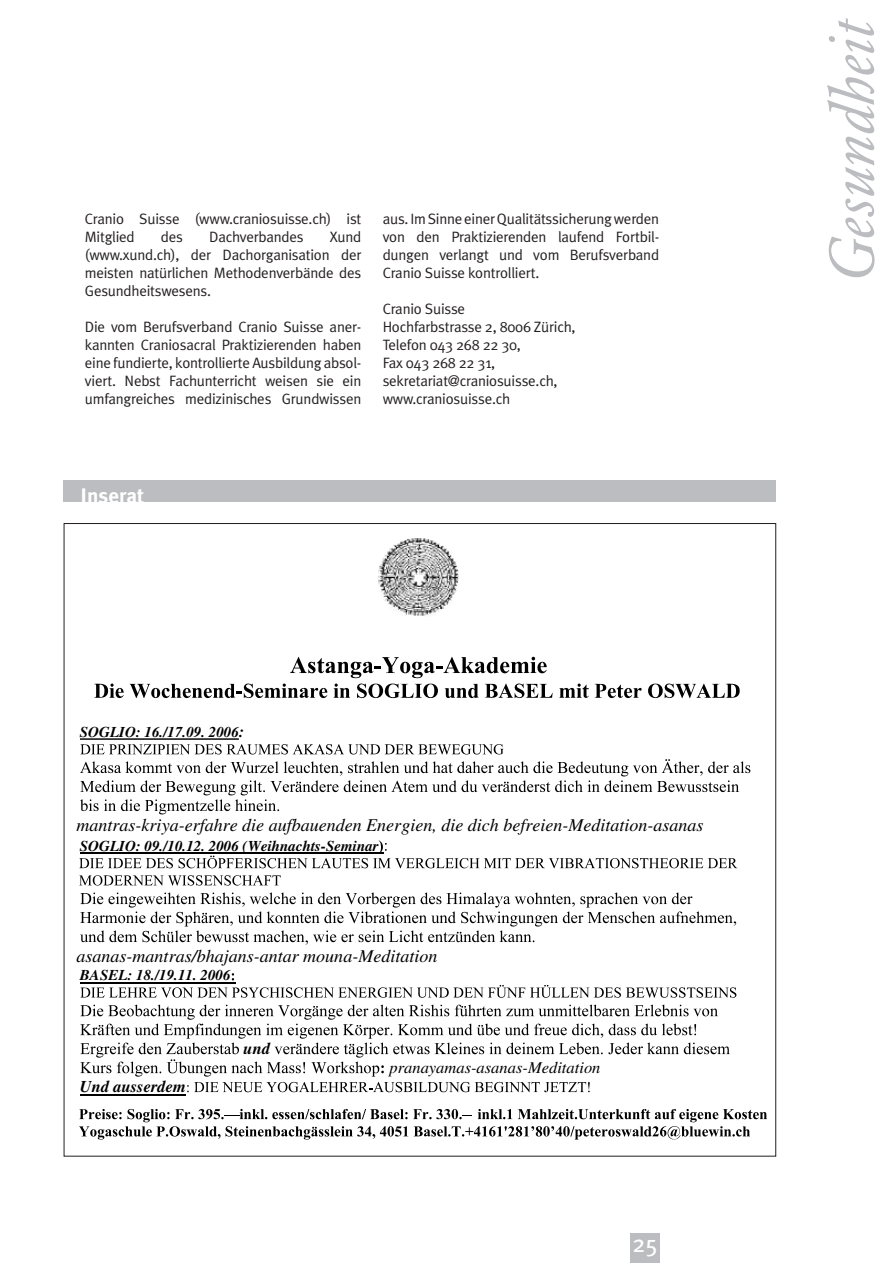
<style>
.page{position:relative;width:893px;height:1263px;background:#fff}
.page>*{position:absolute;margin:0;border:0;box-sizing:border-box;transform-origin:0 0}
.t1{font:italic 63px "Garamond BE";color:#bcbdc0}
.t2{font:24px "Meta Plus";color:#fff}
.t3{font:700 21px "Meta Plus";color:#fff}
.t4{font:18px "Times Italic+HYEFVI";color:#000}
.t5{font:16.5px "Times Italic+HYEFVI";color:#000}
.t6{font:16.5px "Times Bold Italic+ECGKCV";color:#000}
.t7{font:15px/18px "Meta Plus Normal";letter-spacing:-.015em;color:#231f20;text-align:justify}
.t8{font:15px "Times Bold Italic+ECGKCV";color:#000}
.s1{font-size:16.5px}
</style>
<div class="page">
<div style="left:630px;top:1233px;width:30px;height:30px;background:#bcbdc0"></div>
<img style="left:378px;top:538px;width:80px;height:78px">
<svg style="left:94px;top:657px;width:646px;height:42px"></svg>
<hr style="left:80px;top:738px;width:159px;height:2px;background:#000">
<svg style="left:80px;top:744px;width:671px;height:71px"></svg>
<svg style="left:79px;top:840px;width:658px;height:105px"></svg>
<hr style="left:80px;top:1094px;width:106px;height:1px;background:#000">
<svg style="left:80px;top:973px;width:657px;height:120px"></svg>
<svg style="left:79px;top:1108px;width:688px;height:32px"></svg>
<div style="left:64px;top:481px;width:712px;height:21px;background:#bcbdc0"></div>
<p class="t7" style="left:85px;top:211px;width:278px">Cranio Suisse (www.craniosuisse.ch) ist<br>Mitglied</p>
<p class="t7" style="left:161px;top:229px;width:24px">des</p>
<p class="t7" style="left:209px;top:229px;width:96px">Dachverbandes</p>
<p class="t7" style="left:85px;top:229px;width:278px;text-indent:245px">Xund (www.xund.ch), der Dachorganisation der meisten natürlichen Methodenverbände des Gesundheitswesens.</p>
<p class="t7" style="left:85px;top:319px;width:278px">Die vom Berufsverband Cranio Suisse aner&shy;kannten Craniosacral Praktizierenden haben eine fundierte, kontrollierte Ausbildung absol&shy;viert. Nebst Fachunterricht weisen sie ein umfangreiches medizinisches Grundwissen</p>
<p class="t7" style="left:382px;top:211px;width:278px">aus. Im Sinne einer Qualitätssicherung werden von den Praktizierenden laufend Fortbil&shy;dungen verlangt und vom Berufsverband Cranio Suisse kontrolliert.</p>
<p class="t7" style="left:382px;top:301px;width:194px;text-align:left">Cranio Suisse<br>Hochfarbstrasse 2, 8006 Zürich,<br>Telefon 043 268 22 30,<br>Fax 043 268 22 31, sekretariat@craniosuisse.ch, www.craniosuisse.ch</p>
<h3 class="t3" style="left:81px;top:487px;width:65px">Inserat</h3>
<p class="t8" style="left:80px;top:723px;width:166px">SOGLIO: 16./17.09. 2006<span class="s1">:</span></p>
<p class="t4" style="left:77px;top:819px;width:628px">mantras-kriya-erfahre die aufbauenden Energien, die dich befreien-Meditation-asanas</p>
<p class="t8" style="left:80px;top:837px;width:300px">SOGLIO: 09./10.12. 2006 (Weihnachts-Seminar</p>
<p class="t4" style="left:77px;top:950px;width:362px">asanas-mantras/bhajans-antar mouna-Meditation</p>
<p class="t8" style="left:80px;top:966px;width:152px">BASEL: 18./19.11. 2006</p>
<p class="t6" style="left:80px;top:1077px;width:107px">Und ausserdem</p>
<p class="t6" style="left:244px;top:1039px;width:28px">und</p>
<p class="t5" style="left:389px;top:1062px;width:212px">pranayamas-asanas-Meditation</p>
<h2 class="t2" style="left:632px;top:1234px;width:27px">25</h2>
<h1 class="t1" style="left:826px;top:284px;width:267px;rotate:-90deg">Gesundheit</h1>
</div>
